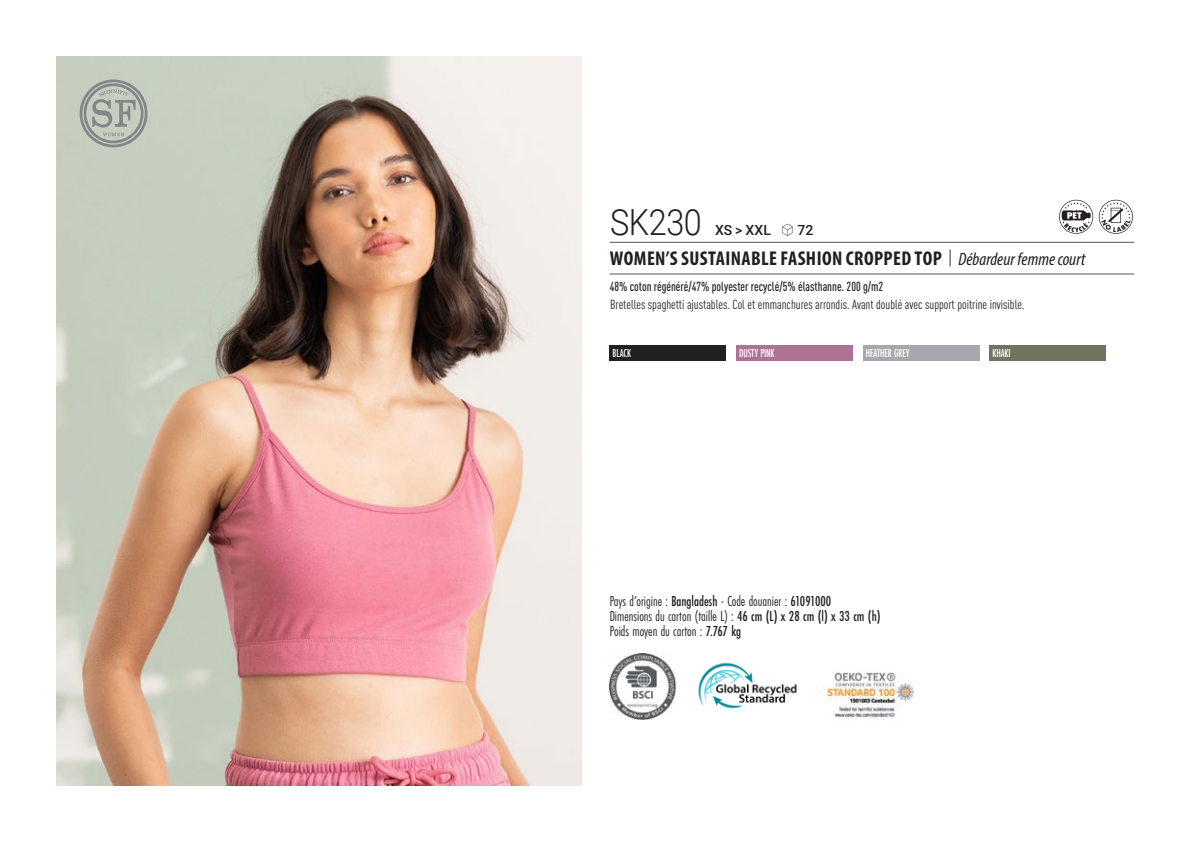
<style>
.page{position:relative;width:1191px;height:842px;background:#fff}
.page>*{position:absolute;margin:0;border:0;box-sizing:border-box;transform-origin:0 0}
.t1{font:300 36px "Roboto";letter-spacing:-.015em;color:#231f20;scale:.9 1}
.t2{font:700 condensed 20px "Myriad Pro";letter-spacing:.02em;color:#231f20}
.t3{font:15px "Futura PT Cond";color:#231f20;scale:.95 1}
.t4{font:500 14px "Roboto";letter-spacing:.005em;color:#231f20}
.t5{font:condensed 13px "DIN Pro";color:#231f20}
.grammage_2020{font:500 condensed 13px "DIN Pro";color:#231f20;scale:.95 1}
.Coloris_nuancier_bla{font:500 12px "Futura PT Cond";letter-spacing:-.01em;color:#fff;scale:.9 1}
.s1{font-family:"Linotype Shapeshifter";font-weight:400;font-size:16px}
.s2{font-family:"Roboto Condensed";font-weight:300;font-stretch:normal}
.s3{font-family:"Myriad Variable Concept";font-weight:400;font-style:italic;font-stretch:normal;font-size:18px}
.s4{font-weight:500}
</style>
<div class="page">
<img style="left:57px;top:57px;width:524px;height:728px">
<svg style="left:79px;top:79px;width:68px;height:68px;background:#aeb4ab"></svg>
<div style="left:609px;top:345px;width:117px;height:16px;background:#231f20"></div>
<div style="left:736px;top:345px;width:116px;height:16px;background:#ae7297"></div>
<div style="left:863px;top:345px;width:116px;height:16px;background:#a6a8ad"></div>
<div style="left:989px;top:345px;width:116px;height:16px;background:#707561"></div>
<svg style="left:1059px;top:200px;width:73px;height:34px"></svg>
<img style="left:609px;top:654px;width:68px;height:66px">
<img style="left:698px;top:662px;width:99px;height:47px">
<img style="left:826px;top:672px;width:87px;height:46px">
<hr style="left:609px;top:242px;width:525px;height:1px;background:#57585a">
<hr style="left:609px;top:274px;width:525px;height:1px;background:#57585a">
<p class="t1" style="left:610px;top:197px;width:103px">SK230</p>
<p class="t4" style="left:715px;top:220px;width:100px">XS &gt; XXL <span class="s1">S</span> 72</p>
<p class="t2" style="left:610px;top:246px;width:477px">WOMEN’S SUSTAINABLE FASHION CROPPED TOP <span class="s2">|</span> <span class="s3">Débardeur femme court</span></p>
<p class="grammage_2020" style="left:609px;top:277px;width:289px">48% coton régénéré/47% polyester recyclé/5% élasthanne. 200 g/m2</p>
<p class="t5" style="left:610px;top:295px;width:416px">Bretelles spaghetti ajustables. Col et emmanchures arrondis. Avant doublé avec support poitrine invisible.</p>
<p class="Coloris_nuancier_bla" style="left:612px;top:346px;width:22px">BLACK</p>
<p class="Coloris_nuancier_bla" style="left:739px;top:346px;width:41px">DUSTY PINK</p>
<p class="Coloris_nuancier_bla" style="left:866px;top:346px;width:50px">HEATHER GREY</p>
<p class="Coloris_nuancier_bla" style="left:992px;top:346px;width:22px">KHAKI</p>
<p class="t3" style="left:609px;top:592px;width:235px">Pays d’origine : <span class="s4">Bangladesh</span> - Code douanier : <span class="s4">61091000</span></p>
<p class="t3" style="left:609px;top:607px;width:287px">Dimensions du carton (taille L) : <span class="s4">46 cm (L) x 28 cm (l) x 33 cm (h)</span></p>
<p class="t3" style="left:609px;top:622px;width:140px">Poids moyen du carton : <span class="s4">7.767 kg</span></p>
</div>
